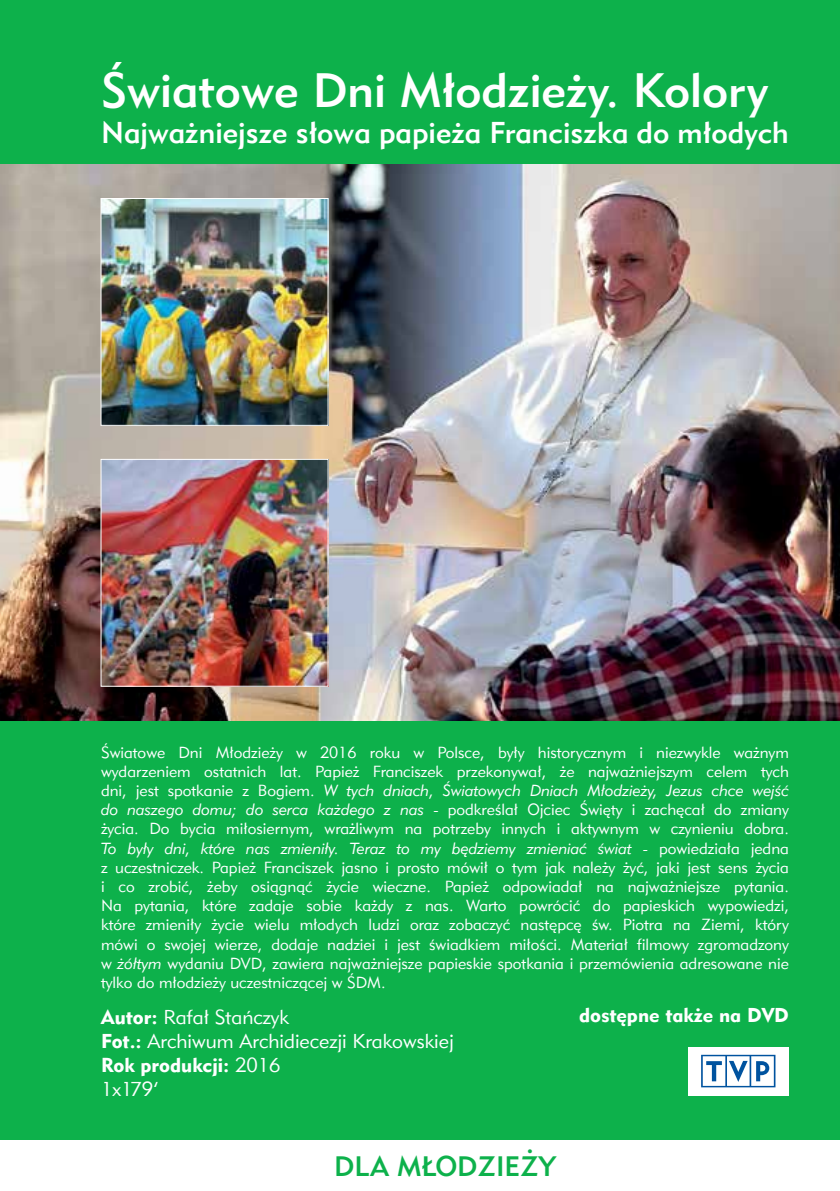
<style>
.page{position:relative;width:840px;height:1191px;background:#fff}
.page>*{position:absolute;margin:0;border:0;box-sizing:border-box;transform-origin:0 0}
.t1{font:48px "Geometric 415 Md EU";color:#fff}
.t2{font:30px "Geometric 415 Md EU";color:#fff}
.t3{font:28px "Geometric 415 Md EU";color:#0db14b}
.t4{font:20px/24px "Geometric 415 Lt EU";color:#fff}
.t5{font:20px "Geometric 415 Blk EU";color:#fff}
.t6{font:16px/19.2px "Geometric 415 Lt EU";color:#fff;text-align:justify}
.s1{font-style:italic}
.s2{font-family:"Geometric 415 Blk EU"}
.s3{font-family:"Geometric 415 Lt EU"}
</style>
<div class="page">
<div style="left:0;top:0;width:839px;height:1140px;background:#0db14b"></div>
<div style="left:687px;top:1047px;width:101px;height:49px;background:#fff"></div>
<svg style="left:701px;top:1054px;width:74px;height:33px"></svg>
<img style="left:0;top:164px;width:839px;height:556px">
<img style="left:103px;top:200px;width:223px;height:223px">
<div style="left:101px;top:198px;width:227px;height:227px;border:1px solid #fff"></div>
<img style="left:103px;top:461px;width:223px;height:223px">
<div style="left:101px;top:459px;width:227px;height:227px;border:1px solid #fff"></div>
<h1 class="t1" style="left:101px;top:61px;width:668px">Światowe Dni Młodzieży. Kolory</h1>
<h2 class="t2" style="left:101px;top:115px;width:689px">Najważniejsze słowa papieża Franciszka do młodych</h2>
<p class="t6" style="left:101px;top:742px;width:689px">Światowe Dni Młodzieży w 2016 roku w Polsce, były historycznym i niezwykle ważnym wydarzeniem ostatnich lat. Papież Franciszek przekonywał, że najważniejszym celem tych dni, jest spotkanie z Bogiem. <span class="s1">W tych dniach, Światowych Dniach Młodzieży, Jezus chce wejść do naszego domu; do serca każdego z nas</span> - podkreślał Ojciec Święty i zachęcał do zmiany życia. Do bycia miłosiernym, wrażliwym na potrzeby innych i aktywnym w czynieniu dobra.<br><span class="s1">To były dni, które nas zmieniły. Teraz to my będziemy zmieniać świat</span> - powiedziała jedna z uczestniczek. Papież Franciszek jasno i prosto mówił o tym jak należy żyć, jaki jest sens życia i co zrobić, żeby osiągnąć życie wieczne. Papież odpowiadał na najważniejsze pytania.<br>Na pytania, które zadaje sobie każdy z nas. Warto powrócić do papieskich wypowiedzi, które zmieniły życie wielu młodych ludzi oraz zobaczyć następcę św. Piotra na Ziemi, który mówi o swojej wierze, dodaje nadziei i jest świadkiem miłości. Materiał filmowy zgromadzony w <span class="s1">żółtym</span> wydaniu DVD, zawiera najważniejsze papieskie spotkania i przemówienia adresowane nie tylko do młodzieży uczestniczącej w ŚDM.</p>
<p class="t5" style="left:578px;top:1002px;width:211px">dostępne także na DVD</p>
<p class="t4" style="left:101px;top:1005px;width:354px"><span class="s2">Autor:</span> Rafał Stańczyk<br><span class="s2">Fot.:</span> Archiwum Archidiecezji Krakowskiej</p>
<p class="t5" style="left:101px;top:1052px;width:181px">Rok produkcji: <span class="s3">2016</span></p>
<p class="t4" style="left:101px;top:1077px;width:59px">1x179’</p>
<h3 class="t3" style="left:334px;top:1148px;width:223px">DLA MŁODZIEŻY</h3>
</div>
